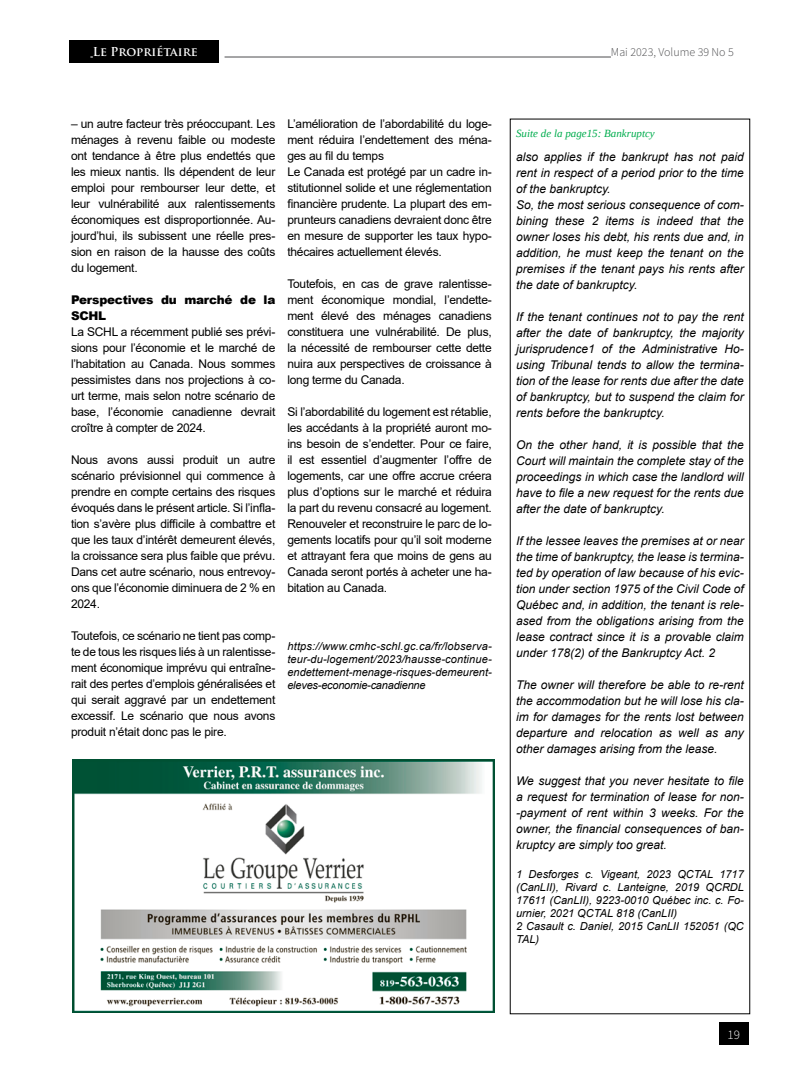
<style>
.page{position:relative;width:792px;height:1080px;background:#fff}
.page>*{position:absolute;margin:0;border:0;box-sizing:border-box;transform-origin:0 0}
.t1{font:300 13px "Source Sans Pro";color:#fff}
.t2{font:12px/16px "Arial";letter-spacing:-.02em;color:#000;text-align:justify}
.t3{font:italic 12px/16px "Arial";color:#000;text-align:justify}
.t4{font:900 12px/16px "Arial";letter-spacing:-.02em;color:#000}
.t5{font:300 12px "Source Sans Pro";color:#4d4d4f}
.t6{font:700 12px "Trajan Pro";color:#fff}
.t7{font:italic 11px/13px "Arial";color:#000;text-align:justify}
.t8{font:italic 11px "Liberation Serif";color:#00ad4e}
</style>
<div class="page">
<img style="left:73px;top:760px;width:421px;height:252px">
<hr style="left:225px;top:57px;width:386px;height:1px;background:#4d4d4f">
<div style="left:719px;top:1023px;width:30px;height:22px;background:#000"></div>
<div style="left:69px;top:40px;width:150px;height:23px;background:#000"></div>
<p class="t6" style="left:93px;top:44px;width:107px">Le Propriétaire</p>
<p class="t5" style="left:611px;top:44px;width:124px">Mai 2023, Volume 39 No 5</p>
<p class="t2" style="left:71px;top:116px;width:206px">– un autre facteur très préoccupant. Les ménages à revenu faible ou modeste ont tendance à être plus endettés que les mieux nantis. Ils dépendent de leur emploi pour rembourser leur dette, et leur vulnérabilité aux ralentissements économiques est disproportionnée. Au&shy;jourd’hui, ils subissent une réelle pres&shy;sion en raison de la hausse des coûts du logement.</p>
<p class="t4" style="left:71px;top:291px;width:206px">Perspectives du marché de la<br>SCHL</p>
<p class="t2" style="left:71px;top:323px;width:206px">La SCHL a récemment publié ses prévi&shy;sions pour l’économie et le marché de l’habitation au Canada. Nous sommes pessimistes dans nos projections à co&shy;urt terme, mais selon notre scénario de base, l’économie canadienne devrait croître à compter de 2024.</p>
<p class="t2" style="left:71px;top:451px;width:206px">Nous avons aussi produit un autre scénario prévisionnel qui commence à prendre en compte certains des risques évoqués dans le présent article. Si l’infla&shy;tion s’avère plus difficile à combattre et que les taux d’intérêt demeurent élevés, la croissance sera plus faible que prévu.<br>Dans cet autre scénario, nous entrevoy&shy;ons que l’économie diminuera de 2 % en 2024.</p>
<p class="t2" style="left:71px;top:627px;width:206px">Toutefois, ce scénario ne tient pas comp&shy;te de tous les risques liés à un ralentisse&shy;ment économique imprévu qui entraîne&shy;rait des pertes d’emplois généralisées et qui serait aggravé par un endettement excessif. Le scénario que nous avons produit n’était donc pas le pire.</p>
<p class="t2" style="left:287px;top:115px;width:206px;text-align:left">L’amélioration de l’abordabilité du loge&shy;ment réduira l’endettement des ména&shy;ges au fil du temps<br>Le Canada est protégé par un cadre in&shy;stitutionnel solide et une réglementation financière prudente. La plupart des em&shy;prunteurs canadiens devraient donc être en mesure de supporter les taux hypo&shy;thécaires actuellement élevés.</p>
<p class="t2" style="left:287px;top:275px;width:206px">Toutefois, en cas de grave ralentisse&shy;ment économique mondial, l’endette&shy;ment élevé des ménages canadiens constituera une vulnérabilité. De plus, la nécessité de rembourser cette dette nuira aux perspectives de croissance à long terme du Canada.</p>
<p class="t2" style="left:287px;top:403px;width:206px">Si l’abordabilité du logement est rétablie, les accédants à la propriété auront mo&shy;ins besoin de s’endetter. Pour ce faire, il est essentiel d’augmenter l’offre de logements, car une offre accrue créera plus d’options sur le marché et réduira la part du revenu consacré au logement.<br>Renouveler et reconstruire le parc de lo&shy;gements locatifs pour qu’il soit moderne et attrayant fera que moins de gens au Canada seront portés à acheter une ha&shy;bitation au Canada.</p>
<p class="t7" style="left:287px;top:640px;width:206px">https://www.cmhc-schl.gc.ca/fr/lobserva&shy;teur-du-logement/2023/hausse-continue&shy;endettement-menage-risques-demeurent&shy;eleves-economie-canadienne</p>
<p class="t8" style="left:516px;top:126px;width:140px">Suite de la page15: Bankruptcy</p>
<p class="t3" style="left:516px;top:149px;width:229px;text-align:left">also applies if the bankrupt has not paid rent in respect of a period prior to the time of the bankruptcy.<br>So, the most serious consequence of com&shy;bining these 2 items is indeed that the owner loses his debt, his rents due and, in addition, he must keep the tenant on the premises if the tenant pays his rents after the date of bankruptcy.</p>
<p class="t3" style="left:516px;top:309px;width:229px">If the tenant continues not to pay the rent after the date of bankruptcy, the majority jurisprudence1 of the Administrative Ho&shy;using Tribunal tends to allow the termina&shy;tion of the lease for rents due after the date of bankruptcy, but to suspend the claim for rents before the bankruptcy.</p>
<p class="t3" style="left:516px;top:437px;width:229px">On the other hand, it is possible that the Court will maintain the complete stay of the proceedings in which case the landlord will have to file a new request for the rents due after the date of bankruptcy.</p>
<p class="t3" style="left:516px;top:533px;width:229px">If the lessee leaves the premises at or near the time of bankruptcy, the lease is termina&shy;ted by operation of law because of his evic&shy;tion under section 1975 of the Civil Code of Québec and, in addition, the tenant is rele&shy;ased from the obligations arising from the lease contract since it is a provable claim under 178(2) of the Bankruptcy Act. 2</p>
<p class="t3" style="left:516px;top:677px;width:229px">The owner will therefore be able to re-rent the accommodation but he will lose his cla&shy;im for damages for the rents lost between departure and relocation as well as any other damages arising from the lease.</p>
<p class="t3" style="left:516px;top:773px;width:229px">We suggest that you never hesitate to file a request for termination of lease for non--payment of rent within 3 weeks. For the owner, the financial consequences of ban&shy;kruptcy are simply too great.</p>
<p class="t7" style="left:516px;top:868px;width:229px;text-align:left">1 Desforges c. Vigeant, 2023 QCTAL 1717 (CanLII), Rivard c. Lanteigne, 2019 QCRDL 17611 (CanLII), 9223-0010 Québec inc. c. Fo&shy;urnier, 2021 QCTAL 818 (CanLII)<br>2 Casault c. Daniel, 2015 CanLII 152051 (QC TAL)</p>
<p class="t1" style="left:728px;top:1027px;width:14px">19</p>
</div>
